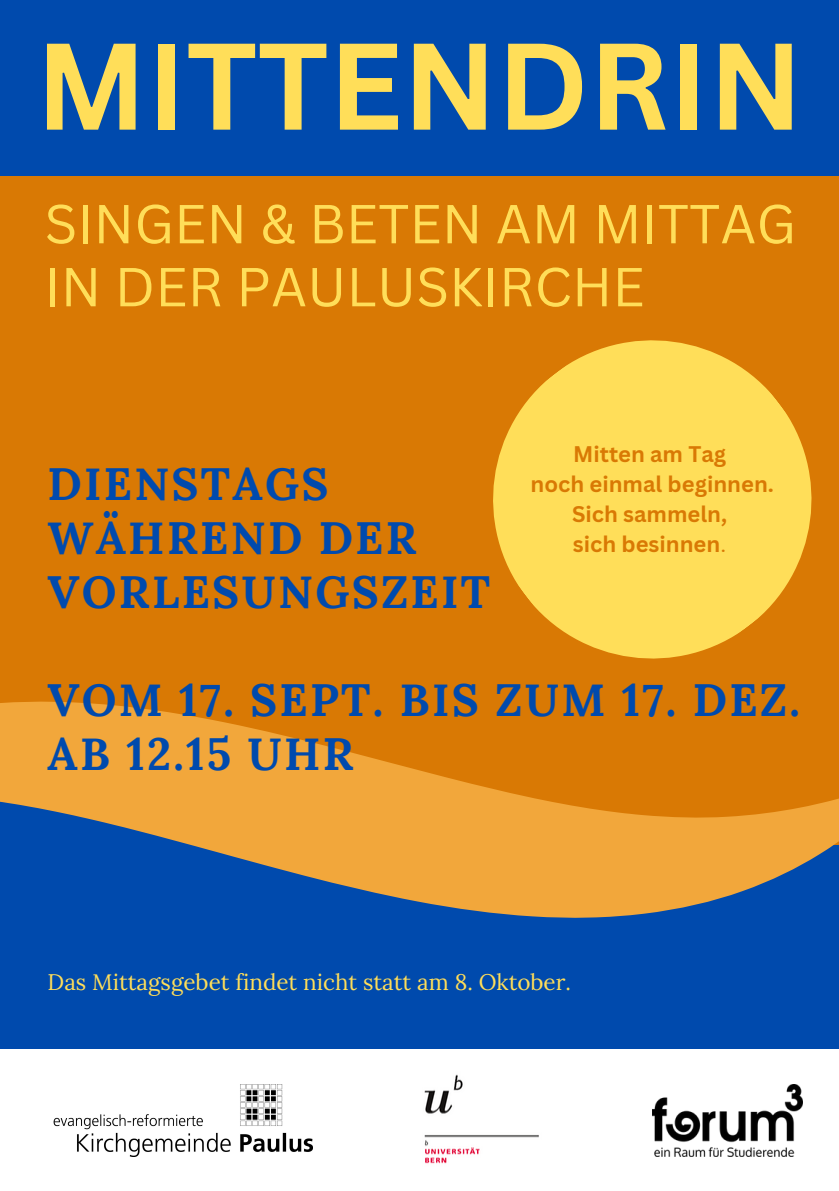
<style>
.page{position:relative;width:839px;height:1191px;background:#fff}
.page>*{position:absolute;margin:0;border:0;box-sizing:border-box;transform-origin:0 0}
.t1{font:700 120.4px "Canva Sans";color:#ffde59}
.t2{font:53.6px/63px "Canva Sans";color:#ffde59}
.t3{font:700 45.2px/54px "Lora";letter-spacing:.05em;color:#004aad}
.t4{font:22.4px "Lora";color:#ffde59}
.t5{font:700 22px "Canva Sans";color:#d97904}
.s1{font-weight:400}
</style>
<div class="page">
<div style="left:0;top:0;width:838px;height:1191px;background:#004aad"></div>
<div style="left:0;top:176px;width:838px;height:624px;background:#d97904"></div>
<svg style="left:493px;top:340px;width:319px;height:319px;fill:#ffde59"></svg>
<svg style="left:0;top:701px;width:838px;height:217px;fill:#f2a73b"></svg>
<div style="left:0;top:1049px;width:838px;height:142px;background:#fff"></div>
<img style="left:652px;top:1084px;width:150px;height:72px">
<img style="left:54px;top:1084px;width:258px;height:72px">
<img style="left:424px;top:1074px;width:115px;height:90px">
<p class="t1" style="left:36px;top:1px;width:768px">MITTENDRIN</p>
<p class="t2" style="left:45px;top:191px;width:753px">SINGEN &amp; BETEN AM MITTAG<br>IN DER PAULUSKIRCHE</p>
<p class="t3" style="left:48px;top:456px;width:444px">DIENSTAGS<br>WÄHREND DER<br>VORLESUNGSZEIT</p>
<h3 class="t5" style="left:573px;top:438px;width:154px">Mitten am Tag</h3>
<h3 class="t5" style="left:530px;top:468px;width:245px">noch einmal beginnen.</h3>
<p class="t5" style="left:572px;top:498px;width:157px">Sich sammeln,</p>
<p class="t5" style="left:573px;top:528px;width:155px">sich besinnen<span class="s1">.</span></p>
<p class="t3" style="left:48px;top:672px;width:753px">VOM 17. SEPT. BIS ZUM 17. DEZ.<br>AB 12.15 UHR</p>
<p class="t4" style="left:48px;top:967px;width:525px">Das Mittagsgebet findet nicht statt am 8. Oktober.</p>
</div>
